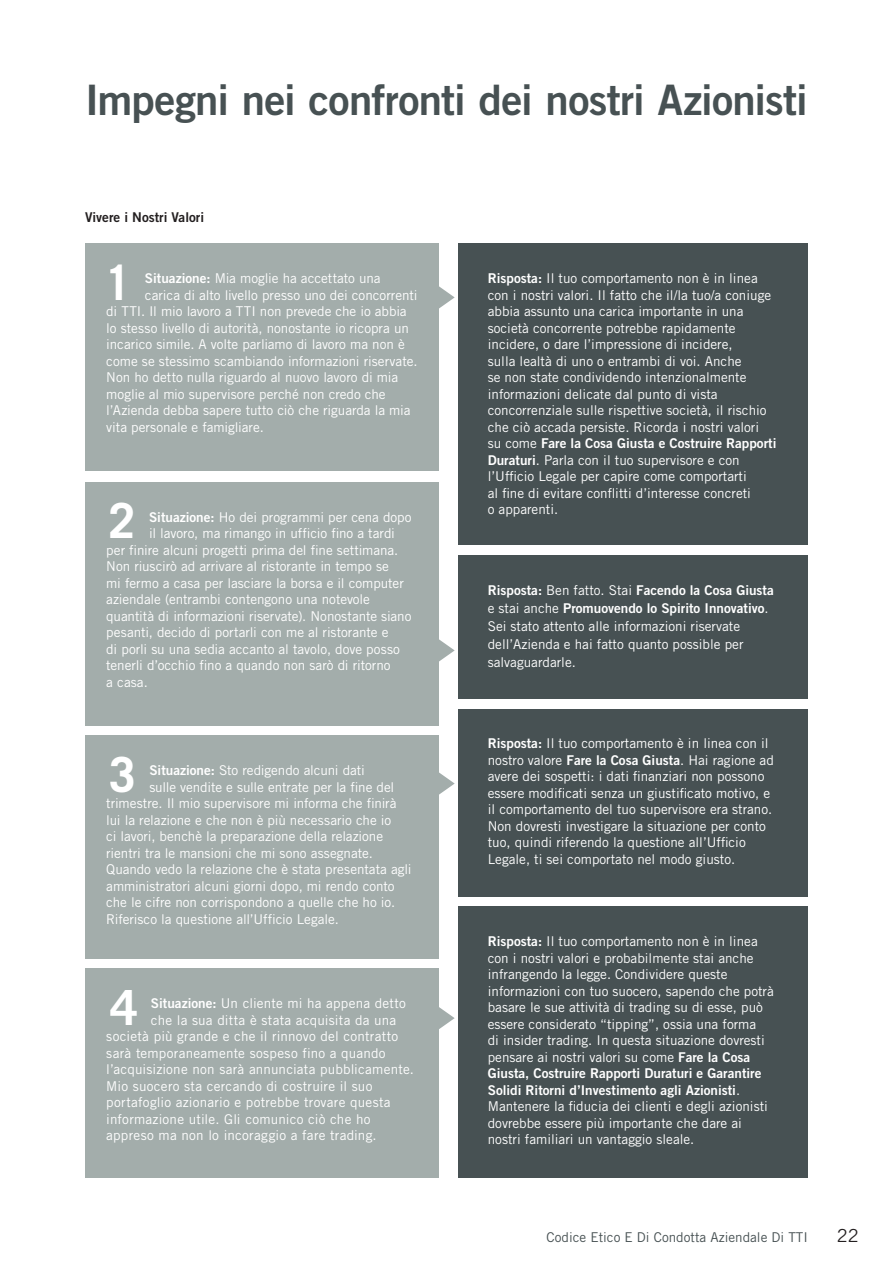
<style>
.page{position:relative;width:893px;height:1263px;background:#fff}
.page>*{position:absolute;margin:0;border:0;box-sizing:border-box;transform-origin:0 0}
.t1{font:700 48.45px "Trade Gothic LT Std";color:#fff}
.t2{font:42px "Trade Gothic LT Std Bd 2";letter-spacing:-.02em;color:#475153}
.t3{font:18px "Trade Gothic LT Std";color:#231f20}
.t4{font:13.5px/16.5px "Trade Gothic LT Std";color:#fff}
.t5{font:13.5px "Trade Gothic LT Std";letter-spacing:.02em;color:#fff}
.t6{font:13.5px "Trade Gothic LT Std";color:#475153}
.t7{font:13.5px "Trade Gothic LT Std Bd 2";color:#231f20}
.s1{font-family:"Trade Gothic LT Std Bd 2"}
</style>
<div class="page">
<div style="left:85px;top:735px;width:354px;height:223px;background:#a3adab"></div>
<div style="left:85px;top:968px;width:354px;height:210px;background:#a3adab"></div>
<svg style="left:439px;top:286px;width:16px;height:23px"></svg>
<svg style="left:439px;top:639px;width:16px;height:23px"></svg>
<svg style="left:439px;top:772px;width:16px;height:23px"></svg>
<svg style="left:439px;top:1007px;width:16px;height:22px"></svg>
<div style="left:85px;top:244px;width:354px;height:227px;background:#a3adab"></div>
<div style="left:85px;top:482px;width:354px;height:243px;background:#a3adab"></div>
<div style="left:458px;top:244px;width:350px;height:301px;background:#475153"></div>
<div style="left:458px;top:556px;width:350px;height:143px;background:#475153"></div>
<div style="left:458px;top:709px;width:350px;height:188px;background:#475153"></div>
<div style="left:458px;top:907px;width:350px;height:271px;background:#475153"></div>
<p class="t2" style="left:85px;top:74px;width:724px">Impegni nei confronti dei nostri Azionisti</p>
<p class="t7" style="left:85px;top:209px;width:121px">Vivere i Nostri Valori</p>
<p class="t1" style="left:105px;top:253px;width:28px">1</p>
<p class="t4" style="left:145px;top:270px;width:237px"><span class="s1">Situazione:</span> Mia moglie ha accettato una</p>
<p class="t4" style="left:145px;top:287px;width:274px">carica di alto livello presso uno dei concorrenti</p>
<p class="t4" style="left:106px;top:303px;width:302px">di TTI. Il mio lavoro a TTI non prevede che io abbia</p>
<p class="t4" style="left:106px;top:320px;width:304px">lo stesso livello di autorità, nonostante io ricopra un</p>
<p class="t4" style="left:106px;top:336px;width:300px">incarico simile. A volte parliamo di lavoro ma non è</p>
<p class="t4" style="left:106px;top:353px;width:313px">come se stessimo scambiando informazioni riservate.</p>
<p class="t4" style="left:106px;top:369px;width:293px">Non ho detto nulla riguardo al nuovo lavoro di mia</p>
<p class="t4" style="left:106px;top:386px;width:281px">moglie al mio supervisore perché non credo che</p>
<p class="t4" style="left:106px;top:402px;width:306px">l’Azienda debba sapere tutto ciò che riguarda la mia</p>
<p class="t4" style="left:106px;top:419px;width:159px">vita personale e famigliare.</p>
<p class="t1" style="left:109px;top:491px;width:28px">2</p>
<p class="t4" style="left:149px;top:508px;width:264px"><span class="s1">Situazione:</span> Ho dei programmi per cena dopo</p>
<p class="t4" style="left:149px;top:525px;width:247px">il lavoro, ma rimango in ufficio fino a tardi</p>
<p class="t4" style="left:106px;top:541px;width:293px">per finire alcuni progetti prima del fine settimana.</p>
<p class="t4" style="left:106px;top:558px;width:284px">Non riuscirò ad arrivare al ristorante in tempo se</p>
<p class="t4" style="left:106px;top:574px;width:299px">mi fermo a casa per lasciare la borsa e il computer</p>
<p class="t4" style="left:106px;top:591px;width:265px">aziendale (entrambi contengono una notevole</p>
<p class="t4" style="left:106px;top:607px;width:307px">quantità di informazioni riservate). Nonostante siano</p>
<p class="t4" style="left:106px;top:624px;width:284px">pesanti, decido di portarli con me al ristorante e</p>
<p class="t4" style="left:106px;top:640px;width:295px">di porli su una sedia accanto al tavolo, dove posso</p>
<p class="t4" style="left:106px;top:657px;width:286px">tenerli d’occhio fino a quando non sarò di ritorno</p>
<p class="t4" style="left:106px;top:673px;width:43px">a casa.</p>
<p class="t1" style="left:109px;top:744px;width:28px">3</p>
<p class="t4" style="left:149px;top:762px;width:217px"><span class="s1">Situazione:</span> Sto redigendo alcuni dati</p>
<p class="t4" style="left:149px;top:778px;width:247px">sulle vendite e sulle entrate per la fine del</p>
<p class="t4" style="left:106px;top:795px;width:292px">trimestre. Il mio supervisore mi informa che finirà</p>
<p class="t4" style="left:106px;top:811px;width:286px">lui la relazione e che non è più necessario che io</p>
<p class="t4" style="left:106px;top:828px;width:278px">ci lavori, benchè la preparazione della relazione</p>
<p class="t4" style="left:106px;top:844px;width:268px">rientri tra le mansioni che mi sono assegnate.</p>
<p class="t4" style="left:106px;top:861px;width:307px">Quando vedo la relazione che è stata presentata agli</p>
<p class="t4" style="left:106px;top:877px;width:290px">amministratori alcuni giorni dopo, mi rendo conto</p>
<p class="t4" style="left:106px;top:894px;width:290px">che le cifre non corrispondono a quelle che ho io.</p>
<p class="t4" style="left:106px;top:910px;width:234px">Riferisco la questione all’Ufficio Legale.</p>
<p class="t1" style="left:111px;top:978px;width:28px">4</p>
<p class="t4" style="left:151px;top:995px;width:256px"><span class="s1">Situazione:</span> Un cliente mi ha appena detto</p>
<p class="t4" style="left:151px;top:1011px;width:247px">che la sua ditta è stata acquisita da una</p>
<p class="t4" style="left:106px;top:1028px;width:293px">società più grande e che il rinnovo del contratto</p>
<p class="t4" style="left:106px;top:1044px;width:281px">sarà temporaneamente sospeso fino a quando</p>
<p class="t4" style="left:106px;top:1061px;width:309px">l’acquisizione non sarà annunciata pubblicamente.</p>
<p class="t5" style="left:106px;top:1078px;width:268px">Mio suocero sta cercando di costruire il suo</p>
<p class="t5" style="left:106px;top:1094px;width:286px">portafoglio azionario e potrebbe trovare questa</p>
<p class="t4" style="left:106px;top:1110px;width:266px">informazione utile. Gli comunico ciò che ho</p>
<p class="t5" style="left:106px;top:1127px;width:272px">appreso ma non lo incoraggio a fare trading.</p>
<p class="t4" style="left:488px;top:270px;width:290px"><span class="s1">Risposta:</span> Il tuo comportamento non è in linea con i nostri valori. Il fatto che il/la tuo/a coniuge abbia assunto una carica importante in una società concorrente potrebbe rapidamente incidere, o dare l’impressione di incidere,<br>sulla lealtà di uno o entrambi di voi. Anche<br>se non state condividendo intenzionalmente informazioni delicate dal punto di vista concorrenziale sulle rispettive società, il rischio che ciò accada persiste. Ricorda i nostri valori<br>su come <span class="s1">Fare la Cosa Giusta e Costruire Rapporti Duraturi</span>. Parla con il tuo supervisore e con l’Ufficio Legale per capire come comportarti<br>al fine di evitare conflitti d’interesse concreti<br>o apparenti.</p>
<p class="t4" style="left:488px;top:581px;width:288px;line-height:18px"><span class="s1">Risposta:</span> Ben fatto. Stai <span class="s1">Facendo la Cosa Giusta </span>e stai anche <span class="s1">Promuovendo lo Spirito Innovativo</span>.<br>Sei stato attento alle informazioni riservate dell’Azienda e hai fatto quanto possible per salvaguardarle.</p>
<p class="t4" style="left:488px;top:735px;width:288px"><span class="s1">Risposta:</span> Il tuo comportamento è in linea con il nostro valore <span class="s1">Fare la Cosa Giusta</span>. Hai ragione ad avere dei sospetti: i dati finanziari non possono essere modificati senza un giustificato motivo, e il comportamento del tuo supervisore era strano.<br>Non dovresti investigare la situazione per conto tuo, quindi riferendo la questione all’Ufficio Legale, ti sei comportato nel modo giusto.</p>
<p class="t4" style="left:488px;top:933px;width:288px"><span class="s1">Risposta:</span> Il tuo comportamento non è in linea con i nostri valori e probabilmente stai anche infrangendo la legge. Condividere queste informazioni con tuo suocero, sapendo che potrà basare le sue attività di trading su di esse, può essere considerato “tipping”, ossia una forma<br>di insider trading. In questa situazione dovresti pensare ai nostri valori su come <span class="s1">Fare la Cosa Giusta, Costruire Rapporti Duraturi e Garantire Solidi Ritorni d’Investimento agli Azionisti</span>.<br>Mantenere la fiducia dei clienti e degli azionisti dovrebbe essere più importante che dare ai nostri familiari un vantaggio sleale.</p>
<p class="t6" style="left:547px;top:1229px;width:263px">Codice Etico E Di Condotta Aziendale Di TTI</p>
<h3 class="t3" style="left:837px;top:1224px;width:23px">22</h3>
</div>
